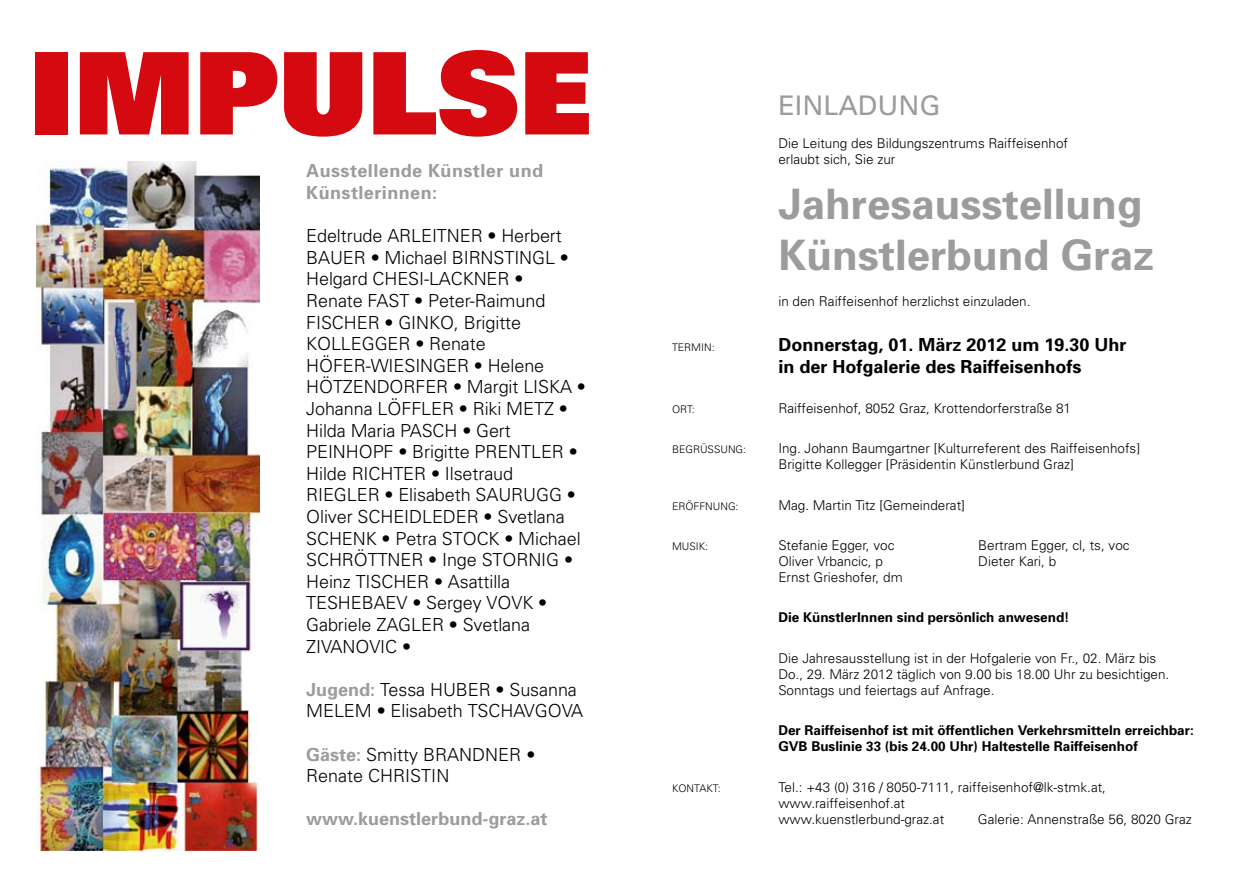
<style>
.page{position:relative;width:1259px;height:893px;background:#fff}
.page>*{position:absolute;margin:0;border:0;box-sizing:border-box;transform-origin:0 0}
.t1{font:900 114px "Univers";color:#d40a10}
.t2{font:700 42px/50.4px "Univers";color:#9b9c9c}
.t3{font:27px "Univers";color:#9b9c9c}
.t4{font:300 18px/21.6px "Univers";letter-spacing:-.005em;color:#000}
.t5{font:700 18px/21.6px "Univers";color:#000}
.t6{font:700 18px/21.6px "Univers";letter-spacing:.025em;color:#9b9c9c}
.t7{font:700 18px "Univers";color:#9b9c9c}
.t8{font:300 13.5px/16.2px "Univers";color:#000}
.t9{font:700 13.5px/16.2px "Univers";color:#000}
.t10{font:300 10.5px "Univers";color:#000}
.s1{font-weight:700;color:#9b9c9c}
</style>
<div class="page">
<img style="left:36px;top:162px;width:223px;height:689px">
<h1 class="t1" style="left:30px;top:19px;width:563px">IMPULSE</h1>
<h3 class="t6" style="left:306px;top:160px;width:238px">Ausstellende Künstler und<br>Künstlerinnen:</h3>
<p class="t4" style="left:306px;top:225px;width:281px">Edeltrude ARLEITNER • Herbert<br>BAUER • Michael BIRNSTINGL •<br>Helgard CHESI-LACKNER •<br>Renate FAST • Peter-Raimund<br>FISCHER • GINKO, Brigitte<br>KOLLEGGER • Renate<br>HÖFER-WIESINGER • Helene<br>HÖTZENDORFER • Margit LISKA •<br>Johanna LÖFFLER • Riki METZ •<br>Hilda Maria PASCH • Gert<br>PEINHOPF • Brigitte PRENTLER •<br>Hilde RICHTER • Ilsetraud<br>RIEGLER • Elisabeth SAURUGG •<br>Oliver SCHEIDLEDER • Svetlana<br>SCHENK • Petra STOCK • Michael<br>SCHRÖTTNER • Inge STORNIG •<br>Heinz TISCHER • Asattilla<br>TESHEBAEV • Sergey VOVK •<br>Gabriele ZAGLER • Svetlana<br>ZIVANOVIC •</p>
<h3 class="t4" style="left:306px;top:678px;width:278px"><span class="s1">Jugend:</span> Tessa HUBER • Susanna<br>MELEM • Elisabeth TSCHAVGOVA</h3>
<h3 class="t4" style="left:306px;top:743px;width:231px"><span class="s1">Gäste:</span> Smitty BRANDNER •<br>Renate CHRISTIN</h3>
<h3 class="t7" style="left:306px;top:807px;width:243px">www.kuenstlerbund-graz.at</h3>
<h3 class="t3" style="left:778px;top:89px;width:164px">EINLADUNG</h3>
<p class="t8" style="left:778px;top:134px;width:291px">Die Leitung des Bildungszentrums Raiffeisenhof erlaubt sich, Sie zur</p>
<h2 class="t2" style="left:778px;top:178px;width:377px">Jahresausstellung<br>Künstlerbund Graz</h2>
<p class="t8" style="left:778px;top:292px;width:254px">in den Raiffeisenhof herzlichst einzuladen.</p>
<p class="t10" style="left:672px;top:341px;width:44px">TERMIN:</p>
<h3 class="t5" style="left:778px;top:333px;width:350px">Donnerstag, 01. März 2012 um 19.30 Uhr in der Hofgalerie des Raiffeisenhofs</h3>
<p class="t10" style="left:672px;top:403px;width:24px">ORT:</p>
<p class="t8" style="left:778px;top:400px;width:294px">Raiffeisenhof, 8052 Graz, Krottendorferstraße 81</p>
<p class="t10" style="left:672px;top:443px;width:76px">BEGRÜSSUNG:</p>
<p class="t8" style="left:778px;top:440px;width:363px">Ing. Johann Baumgartner [Kulturreferent des Raiffeisenhofs]<br>Brigitte Kollegger [Präsidentin Künstlerbund Graz]</p>
<p class="t10" style="left:672px;top:499px;width:68px">ERÖFFNUNG:</p>
<p class="t8" style="left:778px;top:496px;width:188px">Mag. Martin Titz [Gemeinderat]</p>
<p class="t10" style="left:672px;top:540px;width:38px">MUSIK:</p>
<p class="t8" style="left:778px;top:536px;width:118px">Stefanie Egger, voc</p>
<p class="t8" style="left:978px;top:536px;width:153px">Bertram Egger, cl, ts, voc</p>
<p class="t8" style="left:778px;top:553px;width:106px">Oliver Vrbancic, p</p>
<p class="t8" style="left:978px;top:553px;width:80px">Dieter Kari, b</p>
<p class="t8" style="left:778px;top:569px;width:126px">Ernst Grieshofer, dm</p>
<p class="t9" style="left:778px;top:609px;width:293px">Die KünstlerInnen sind persönlich anwesend!</p>
<p class="t8" style="left:778px;top:649px;width:392px">Die Jahresausstellung ist in der Hofgalerie von Fr., 02. März bis<br>Do., 29. März 2012 täglich von 9.00 bis 18.00 Uhr zu besichtigen.<br>Sonntags und feiertags auf Anfrage.</p>
<p class="t9" style="left:778px;top:722px;width:417px">Der Raiffeisenhof ist mit öffentlichen Verkehrsmitteln erreichbar:<br>GVB Buslinie 33 (bis 24.00 Uhr) Haltestelle Raiffeisenhof</p>
<p class="t10" style="left:672px;top:781px;width:50px">KONTAKT:</p>
<p class="t8" style="left:778px;top:778px;width:329px">Tel.: +43 (0) 316 / 8050-7111, raiffeisenhof@lk-stmk.at, www.raiffeisenhof.at<br>www.kuenstlerbund-graz.at</p>
<p class="t8" style="left:978px;top:811px;width:215px">Galerie: Annenstraße 56, 8020 Graz</p>
</div>
